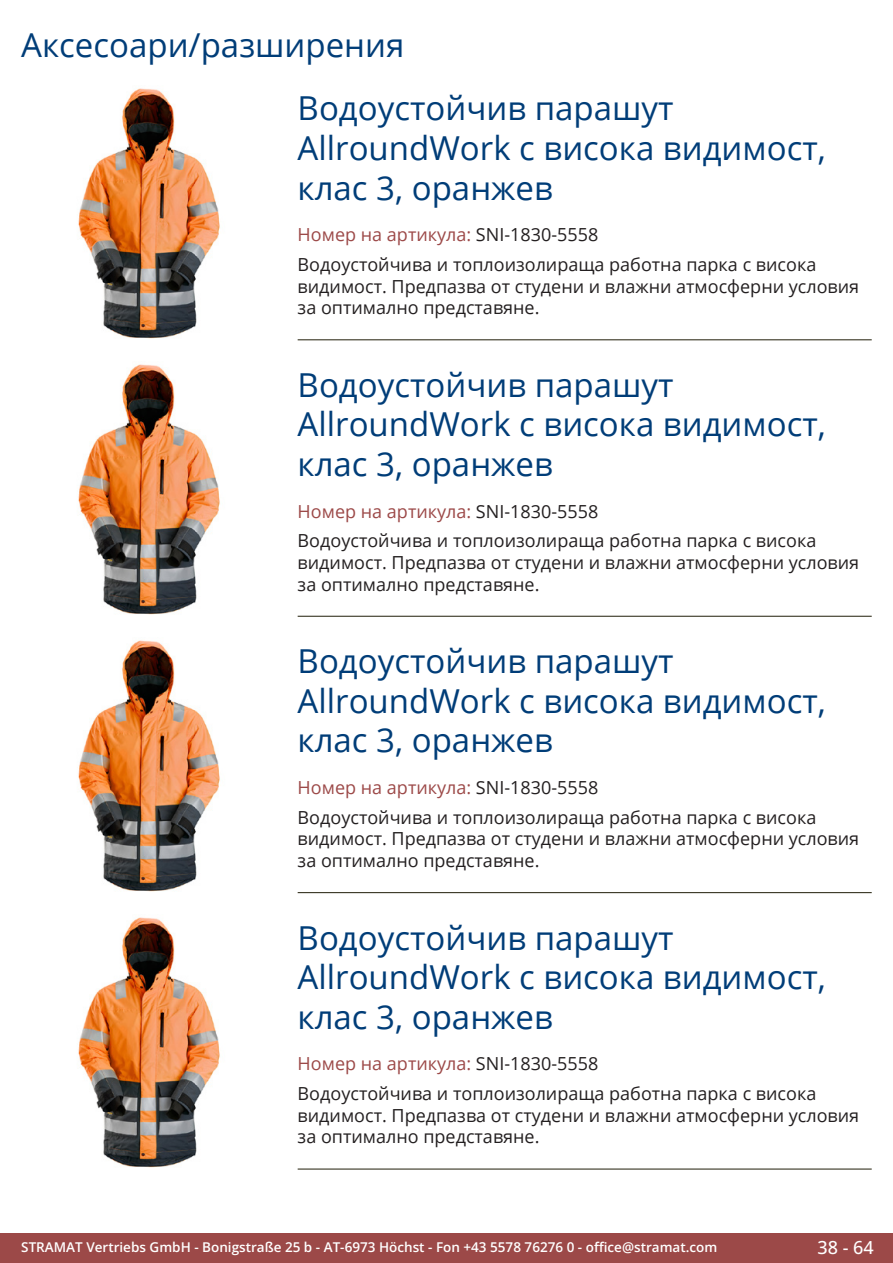
<style>
.page{position:relative;width:893px;height:1263px;background:#fff}
.page>*{position:absolute;margin:0;border:0;box-sizing:border-box;transform-origin:0 0}
.Produkttitel{font:33px/39.6px "Open Sans";color:#003d78}
.RastTitel{font:33px "Open Sans";color:#003d78}
.Beschreibung_Text{font:18px/21.6px "Open Sans";color:#231f20}
.TechDaten_Überschrif{font:18px "Open Sans";color:#9c4948}
.t1{font:500 18px "Open Sans";color:#fff}
.t2{font:600 13.5px "Open Sans";color:#fff}
.s1{color:#231f20}
</style>
<div class="page">
<div style="left:0;top:1233px;width:893px;height:30px;background:#9c4948"></div>
<hr style="left:298px;top:340px;width:574px;height:1px;background:#201d08">
<hr style="left:298px;top:616px;width:574px;height:1px;background:#201d08">
<hr style="left:298px;top:892px;width:574px;height:1px;background:#201d08">
<hr style="left:298px;top:1169px;width:574px;height:1px;background:#201d08">
<img style="left:78px;top:88px;width:142px;height:251px">
<img style="left:78px;top:364px;width:142px;height:251px">
<img style="left:78px;top:640px;width:142px;height:252px">
<img style="left:78px;top:917px;width:142px;height:251px">
<p class="RastTitel" style="left:21px;top:22px;width:385px">Аксесоари/разширения</p>
<p class="Produkttitel" style="left:298px;top:88px;width:530px">Водоустойчив парашут<br>AllroundWork с висока видимост, клас 3, оранжев</p>
<p class="TechDaten_Überschrif" style="left:298px;top:222px;width:302px">Номер на артикула: <span class="s1">SNI-1830-5558</span></p>
<p class="Beschreibung_Text" style="left:298px;top:253px;width:563px">Водоустойчива и топлоизолираща работна парка с висока видимост. Предпазва от студени и влажни атмосферни условия за оптимално представяне.</p>
<p class="Produkttitel" style="left:298px;top:364px;width:530px">Водоустойчив парашут<br>AllroundWork с висока видимост, клас 3, оранжев</p>
<p class="TechDaten_Überschrif" style="left:298px;top:499px;width:302px">Номер на артикула: <span class="s1">SNI-1830-5558</span></p>
<p class="Beschreibung_Text" style="left:298px;top:530px;width:563px">Водоустойчива и топлоизолираща работна парка с висока видимост. Предпазва от студени и влажни атмосферни условия за оптимално представяне.</p>
<p class="Produkttitel" style="left:298px;top:640px;width:530px">Водоустойчив парашут<br>AllroundWork с висока видимост, клас 3, оранжев</p>
<p class="TechDaten_Überschrif" style="left:298px;top:775px;width:302px">Номер на артикула: <span class="s1">SNI-1830-5558</span></p>
<p class="Beschreibung_Text" style="left:298px;top:806px;width:563px">Водоустойчива и топлоизолираща работна парка с висока видимост. Предпазва от студени и влажни атмосферни условия за оптимално представяне.</p>
<p class="Produkttitel" style="left:298px;top:917px;width:530px">Водоустойчив парашут<br>AllroundWork с висока видимост, клас 3, оранжев</p>
<p class="TechDaten_Überschrif" style="left:298px;top:1051px;width:302px">Номер на артикула: <span class="s1">SNI-1830-5558</span></p>
<p class="Beschreibung_Text" style="left:298px;top:1082px;width:563px">Водоустойчива и топлоизолираща работна парка с висока видимост. Предпазва от студени и влажни атмосферни условия за оптимално представяне.</p>
<p class="t2" style="left:21px;top:1238px;width:698px">STRAMAT Vertriebs GmbH - Bonigstraße 25 b - AT-6973 Höchst - Fon +43 5578 76276 0 - office@stramat.com</p>
<p class="t1" style="left:817px;top:1234px;width:58px">38 - 64</p>
</div>
